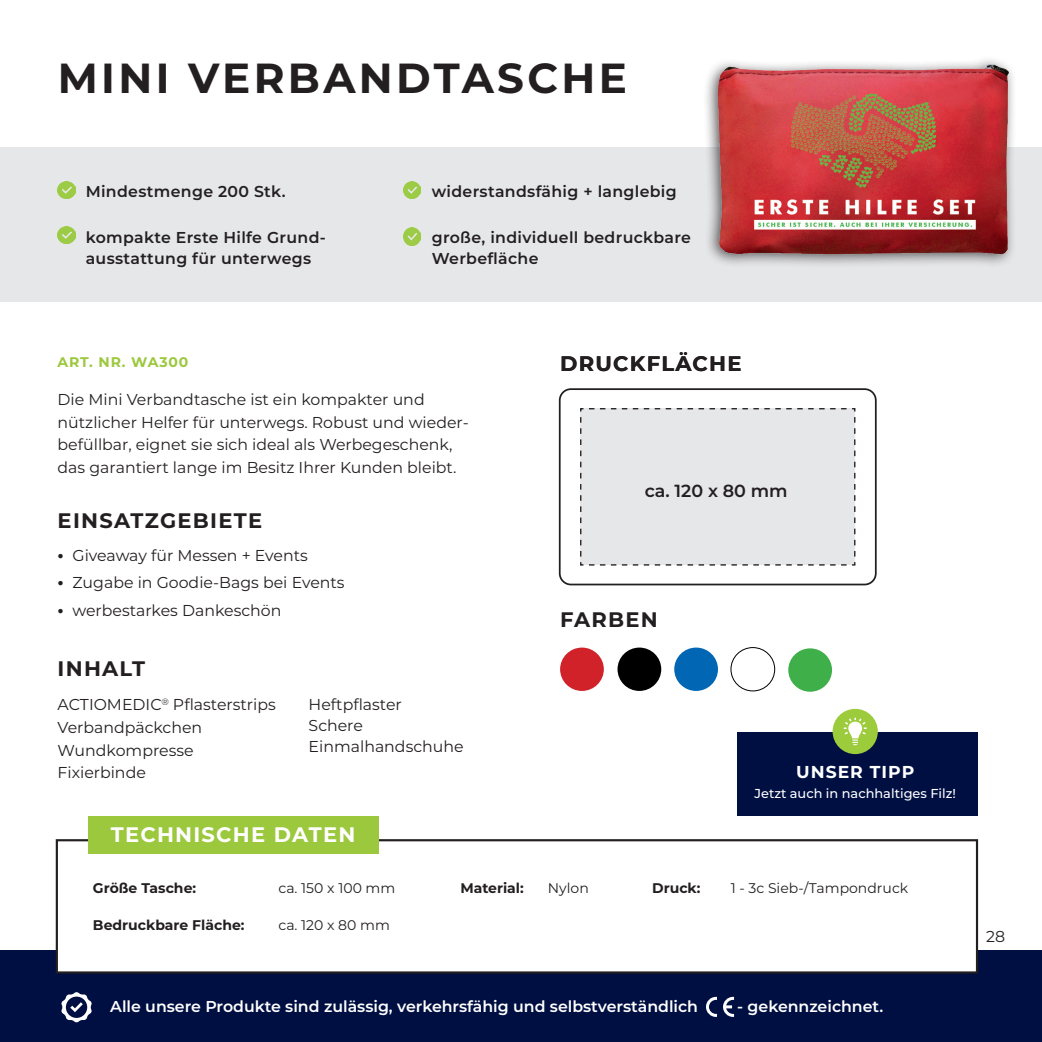
<style>
.page{position:relative;width:1042px;height:1042px;background:#fff}
.page>*{position:absolute;margin:0;border:0;box-sizing:border-box;transform-origin:0 0}
.t1{font:700 42px "Montserrat";letter-spacing:.08em;color:#231f20}
.t2{font:700 21px "Montserrat";letter-spacing:.06em;color:#231f20}
.t3{font:700 21px "Montserrat";letter-spacing:.06em;color:#fff}
.t4{font:600 17.5px "Montserrat";color:#231f20}
.t5{font:700 17.15px "Montserrat";letter-spacing:.06em;color:#fff}
.t6{font:15.75px/22.8px "Montserrat";color:#231f20}
.t7{font:600 15.75px/21px "Montserrat";letter-spacing:.02em;color:#231f20}
.t8{font:600 15.75px "Montserrat";color:#fff}
.t9{font:14px "Montserrat";color:#231f20}
.t10{font:700 14px "Montserrat";color:#231f20}
.t11{font:700 14px "Montserrat";letter-spacing:.06em;color:#9cc83d}
.t12{font:500 12.95px "Montserrat";color:#fff}
.s1{font-weight:700;font-size:17.5px}
</style>
<div class="page">
<div style="left:0;top:950px;width:1042px;height:92px;background:#000f42"></div>
<svg style="left:706px;top:997px;width:11px;height:20px"></svg>
<svg style="left:723px;top:997px;width:11px;height:20px"></svg>
<svg style="left:61px;top:992px;width:31px;height:30px"></svg>
<div style="left:0;top:147px;width:1042px;height:155px;background:#e6e7e9"></div>
<div style="left:57px;top:840px;width:920px;height:132px;background:#fff"></div>
<div style="left:56px;top:839px;width:922px;height:134px;border:2px solid #231f20"></div>
<div style="left:88px;top:816px;width:290px;height:38px;background:#9cc83d"></div>
<img style="left:58px;top:182px;width:17px;height:17px">
<img style="left:58px;top:227px;width:17px;height:17px">
<img style="left:403px;top:182px;width:18px;height:17px">
<img style="left:403px;top:228px;width:18px;height:17px">
<div style="left:559px;top:388px;width:317px;height:197px;border:2px solid #231f20;border-radius:11px"></div>
<div style="left:580px;top:408px;width:276px;height:158px;background:#e6e7e9"></div>
<div style="left:560px;top:647px;width:44px;height:44px;background:#d12229;border-radius:50%"></div>
<div style="left:617px;top:647px;width:44px;height:44px;background:#000;border-radius:50%"></div>
<div style="left:674px;top:647px;width:44px;height:44px;background:#0166b3;border-radius:50%"></div>
<div style="left:730px;top:647px;width:45px;height:44px;border:1px solid #000001;border-radius:50%"></div>
<div style="left:788px;top:648px;width:44px;height:44px;background:#3eaf49;border-radius:50%"></div>
<div style="left:703px;top:55px;width:314px;height:213px;background:#231f20;opacity:.75"></div>
<img style="left:718px;top:63px;width:290px;height:191px">
<div style="left:737px;top:733px;width:240px;height:83px;background:#000f42"></div>
<div style="left:832px;top:709px;width:46px;height:45px;background:#9ccb3b;border-radius:50%"></div>
<svg style="left:844px;top:718px;width:22px;height:27px"></svg>
<h1 class="t1" style="left:58px;top:48px;width:571px">MINI VERBANDTASCHE</h1>
<p class="t7" style="left:86px;top:180px;width:201px">Mindestmenge 200 Stk.</p>
<p class="t7" style="left:86px;top:226px;width:242px">kompakte Erste Hilfe Grund&shy;ausstattung für unterwegs</p>
<p class="t7" style="left:432px;top:180px;width:246px">widerstandsfähig + langlebig</p>
<p class="t7" style="left:432px;top:226px;width:261px">große, individuell bedruckbare<br>Werbefläche</p>
<p class="t11" style="left:58px;top:352px;width:132px">ART. NR. WA300</p>
<h2 class="t2" style="left:560px;top:348px;width:183px">DRUCKFLÄCHE</h2>
<p class="t6" style="left:58px;top:387px;width:412px">Die Mini Verbandtasche ist ein kompakter und nützlicher Helfer für unterwegs. Robust und wieder&shy;befüllbar, eignet sie sich ideal als Werbegeschenk, das garantiert lange im Besitz Ihrer Kunden bleibt.</p>
<h2 class="t2" style="left:58px;top:505px;width:206px">EINSATZGEBIETE</h2>
<p class="t6" style="left:58px;top:543px;width:252px"><span class="s1">•</span> Giveaway für Messen + Events</p>
<p class="t6" style="left:58px;top:571px;width:288px"><span class="s1">•</span> Zugabe in Goodie-Bags bei Events</p>
<p class="t6" style="left:58px;top:598px;width:225px"><span class="s1">•</span> werbestarkes Dankeschön</p>
<p class="t4" style="left:645px;top:478px;width:145px">ca. 120 x 80 mm</p>
<h2 class="t2" style="left:560px;top:605px;width:99px">FARBEN</h2>
<h2 class="t2" style="left:58px;top:653px;width:89px">INHALT</h2>
<p class="t6" style="left:58px;top:693px;width:220px">ACTIOMEDIC<sup>®</sup> Pflasterstrips<br>Verbandpäckchen<br>Wundkompresse<br>Fixierbinde</p>
<p class="t6" style="left:309px;top:693px;width:156px;line-height:21px">Heftpflaster<br>Schere<br>Einmalhandschuhe</p>
<h2 class="t3" style="left:111px;top:819px;width:246px">TECHNISCHE DATEN</h2>
<p class="t5" style="left:796px;top:759px;width:120px">UNSER TIPP</p>
<p class="t12" style="left:754px;top:784px;width:203px">Jetzt auch in nachhaltiges Filz!</p>
<p class="t10" style="left:93px;top:877px;width:105px">Größe Tasche:</p>
<p class="t9" style="left:278px;top:878px;width:118px">ca. 150 x 100 mm</p>
<p class="t10" style="left:460px;top:877px;width:65px">Material:</p>
<p class="t9" style="left:548px;top:878px;width:42px">Nylon</p>
<p class="t10" style="left:652px;top:877px;width:50px">Druck:</p>
<p class="t9" style="left:731px;top:878px;width:179px">1 - 3c Sieb-/Tampondruck</p>
<p class="t10" style="left:93px;top:914px;width:153px">Bedruckbare Fläche:</p>
<p class="t9" style="left:278px;top:915px;width:113px">ca. 120 x 80 mm</p>
<p class="t8" style="left:110px;top:995px;width:589px">Alle unsere Produkte sind zulässig, verkehrsfähig und selbstverständlich</p>
<p class="t8" style="left:737px;top:995px;width:147px">- gekennzeichnet.</p>
<p class="t6" style="left:986px;top:924px;width:20px">28</p>
</div>
